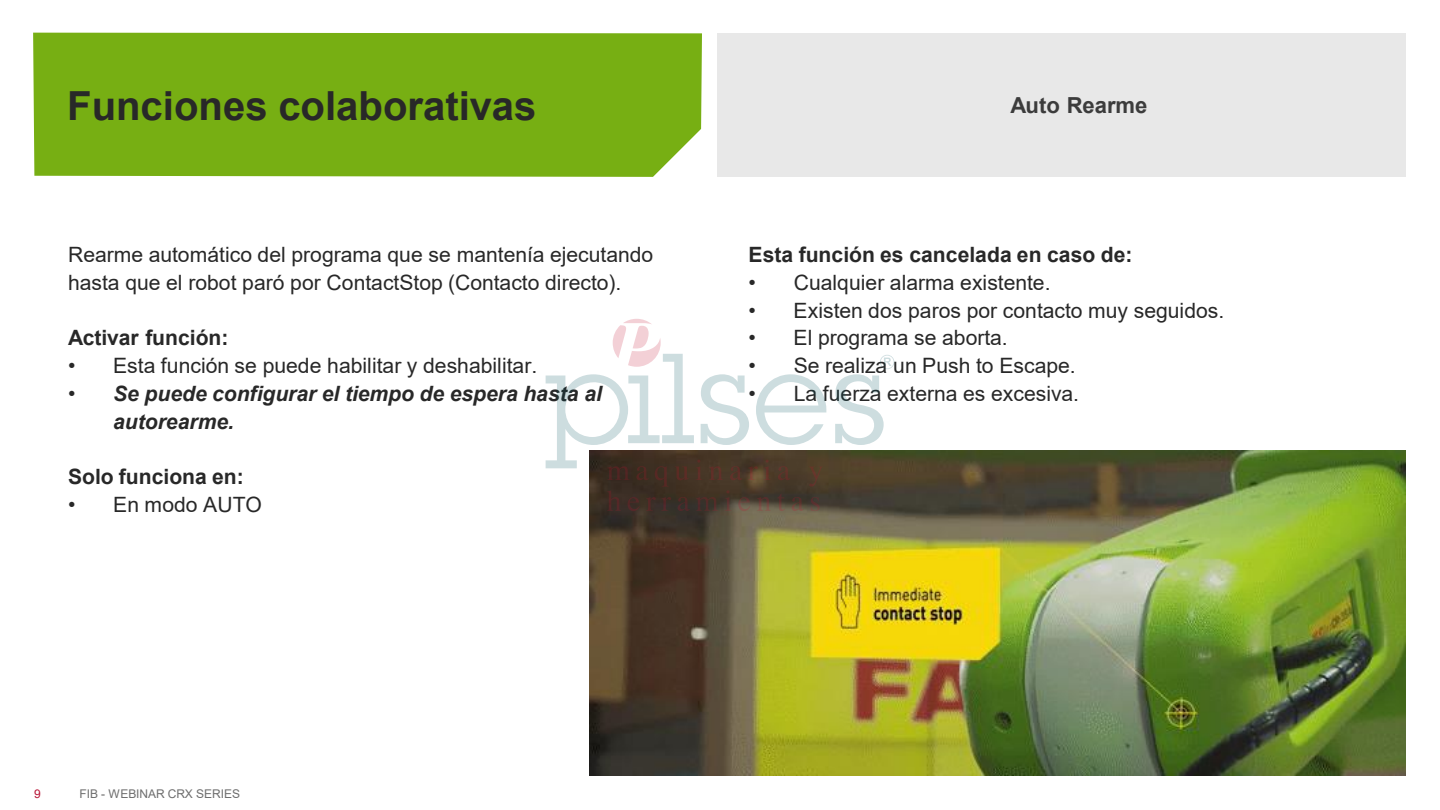
<style>
.page{position:relative;width:1440px;height:810px;background:#fff}
.page>*{position:absolute;margin:0;border:0;box-sizing:border-box;transform-origin:0 0}
.t1{font:700 40px "Arial";color:#282828}
.t2{font:700 22px "Arial";color:#3c3c3c}
.t3{font:21.2px/27.6px "Arial";color:#282828}
.t4{font:700 21.2px "Arial";color:#282828}
.t5{font:italic 700 21.2px/27.8px "Arial";color:#282828}
.t6{font:12px "Arial";color:#6e6e6e}
.t7{font:12px "Arial";color:#b71234}
.s1{font-weight:400;font-style:normal}
</style>
<div class="page">
<div style="left:33px;top:33px;width:669px;height:144px;background:#77af13"></div>
<div style="left:718px;top:33px;width:688px;height:143px;background:#e8e8e8"></div>
<img style="left:590px;top:450px;width:816px;height:325px">
<svg style="left:546px;top:319px;width:280px;height:192px"></svg>
<svg style="left:835px;top:355px;width:59px;height:90px"></svg>
<h1 class="t1" style="left:67px;top:77px;width:471px">Funciones colaborativas</h1>
<p class="t2" style="left:1011px;top:90px;width:139px">Auto Rearme</p>
<p class="t3" style="left:68px;top:241px;width:587px">Rearme automático del programa que se mantenía ejecutando hasta que el robot paró por ContactStop (Contacto directo).</p>
<p class="t4" style="left:68px;top:323px;width:162px">Activar función:</p>
<p class="t3" style="left:68px;top:352px;width:471px">• Esta función se puede habilitar y deshabilitar.</p>
<p class="t5" style="left:113px;top:380px;width:490px;text-indent:-45px"><span class="s1">•</span> Se puede configurar el tiempo de espera hasta al autorearme.</p>
<p class="t4" style="left:68px;top:462px;width:177px">Solo funciona en:</p>
<p class="t3" style="left:68px;top:490px;width:195px">• En modo AUTO</p>
<p class="t4" style="left:749px;top:240px;width:386px">Esta función es cancelada en caso de:</p>
<p class="t3" style="left:749px;top:268px;width:304px">• Cualquier alarma existente.</p>
<p class="t3" style="left:749px;top:296px;width:477px">• Existen dos paros por contacto muy seguidos.</p>
<p class="t3" style="left:749px;top:324px;width:261px">• El programa se aborta.</p>
<p class="t3" style="left:749px;top:352px;width:329px">• Se realiza un Push to Escape.</p>
<p class="t3" style="left:749px;top:379px;width:332px">• La fuerza externa es excesiva.</p>
<p class="t7" style="left:34px;top:785px;width:8px">9</p>
<p class="t6" style="left:79px;top:785px;width:162px">FIB - WEBINAR CRX SERIES</p>
</div>
